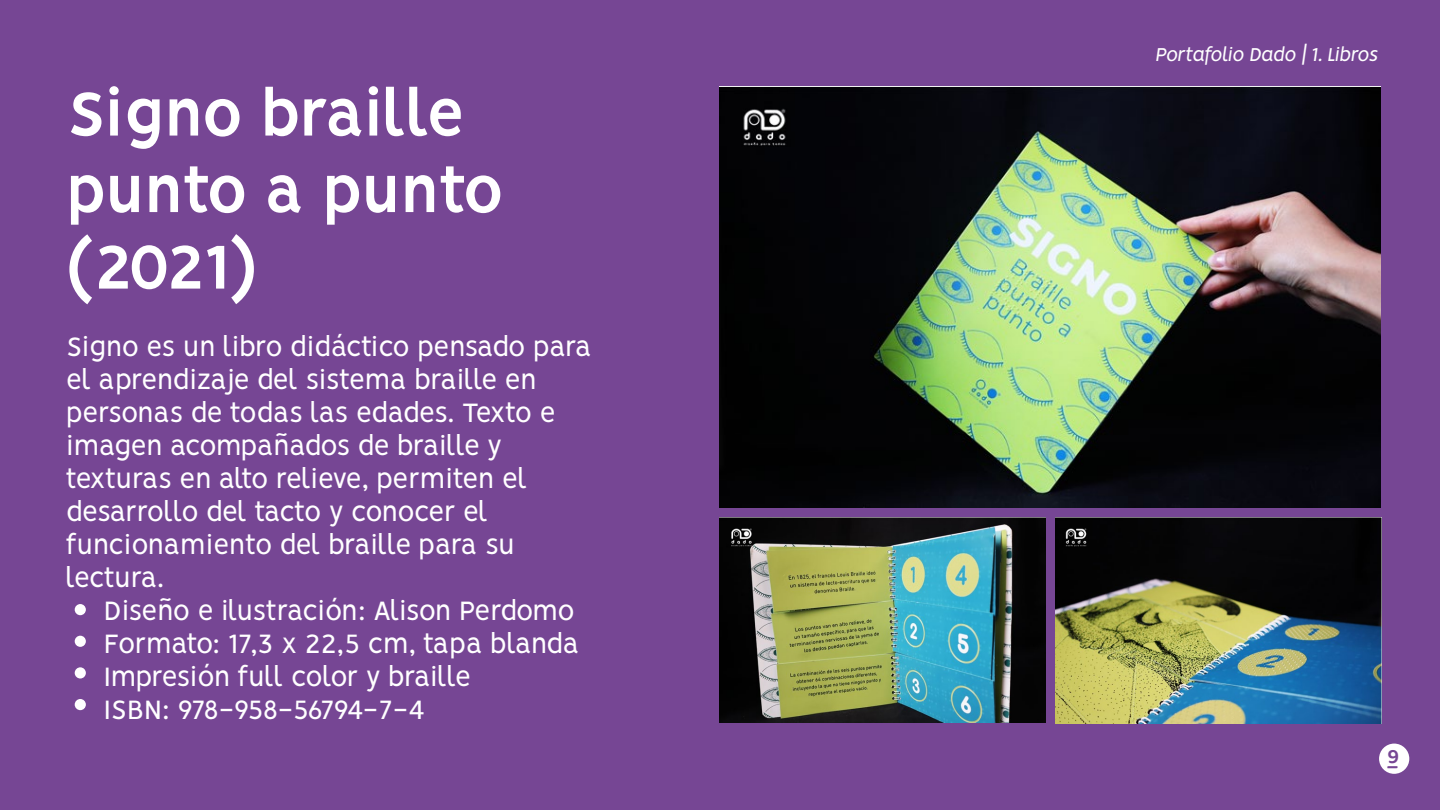
<style>
.page{position:relative;width:1440px;height:810px;background:#764694}
.page>*{position:absolute;margin:0;border:0;box-sizing:border-box;transform-origin:0 0}
.t1{font:700 69.75px/76.5px "Vision";letter-spacing:-.03em;color:#fff}
.t2{font:30px/33px "Vision";letter-spacing:-.03em;color:#fff}
.t3{font:italic 21px "Vision";color:#fff}
.t4{font:21px "Baloo 2";color:#764694}
</style>
<div class="page">
<div style="left:1379px;top:744px;width:30px;height:30px;background:#fff;border-radius:50%"></div>
<div style="left:75px;top:667px;width:11px;height:12px;background:#fff;border-radius:50%"></div>
<div style="left:75px;top:699px;width:11px;height:11px;background:#fff;border-radius:50%"></div>
<div style="left:75px;top:604px;width:11px;height:11px;background:#fff;border-radius:50%"></div>
<div style="left:75px;top:636px;width:11px;height:11px;background:#fff;border-radius:50%"></div>
<img style="left:720px;top:87px;width:660px;height:420px">
<img style="left:1056px;top:517px;width:326px;height:206px">
<img style="left:719px;top:517px;width:327px;height:205px">
<h1 class="t1" style="left:66px;top:82px;width:439px">Signo braille punto a punto (2021)</h1>
<p class="t2" style="left:66px;top:333px;width:527px">Signo es un libro didáctico pensado para el aprendizaje del sistema braille en personas de todas las edades. Texto e imagen acompañados de braille y texturas en alto relieve, permiten el desarrollo del tacto y conocer el funcionamiento del braille para su lectura.</p>
<p class="t2" style="left:104px;top:597px;width:477px">Diseño e ilustración: Alison Perdomo<br>Formato: 17,3 x 22,5 cm, tapa blanda<br>Impresión full color y braille<br>ISBN: 978-958-56794-7-4</p>
<p class="t3" style="left:1155px;top:42px;width:224px">Portafolio Dado | 1. Libros</p>
<p class="t4" style="left:1388px;top:742px;width:13px">9_</p>
<p class="t4" style="left:1384px;top:752px;width:22px">11__</p>
</div>
